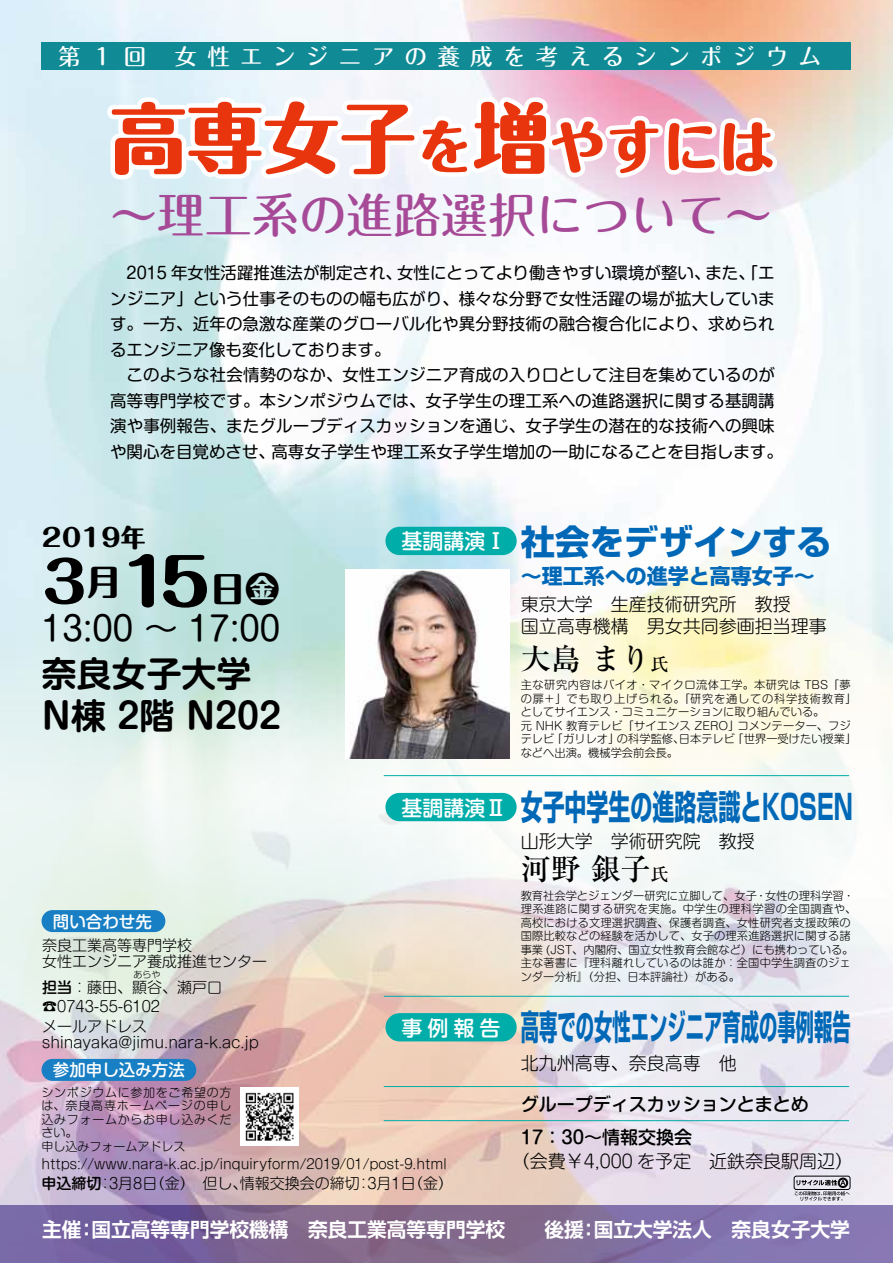
<style>
.page{position:relative;width:893px;height:1263px;background:#fff}
.page>*{position:absolute;margin:0;border:0;box-sizing:border-box;transform-origin:0 0}
.t1{font:800 76.5px "Maru Fo Pro";color:#e8350e}
.t2{font:800 64.2px "Maru Fo Pro";color:#000}
.t3{font:800 56.4px "Maru Fo Pro";color:#000}
.t4{font:500 47.25px "Maru Fo Pro";color:#a64a97}
.t5{font:700 34.95px/41.8px "Shin M Go Pro De";color:#000}
.t6{font:700 34.5px "Shin Go Pro";color:#0068b7;scale:.53 1}
.t7{font:700 34.5px "Shin Go Pro";color:#0068b7;scale:.64 1}
.t8{font:700 34.5px "Shin Go Pro";color:#0068b7}
.t9{font:800 34.5px "Maru Fo Pro";color:#000}
.t10{font:33.3px "Shin M Go Pro";color:#000}
.t11{font:500 30px "Ryumin Pro";color:#000}
.t12{font:800 24.75px "Maru Fo Pro";color:#000}
.t13{font:500 22.5px "Maru Fo Pro";letter-spacing:.46em;color:#fff}
.t14{font:500 21px "Shin M Go Pro";color:#fff}
.t15{font:700 21px "Shin Go Pro";color:#0068b7}
.t16{font:700 19.65px "Shin Go Pro De";color:#fff}
.t17{font:300 18px/22.5px "Shin M Go Pro";color:#000}
.t18{font:500 18px "Shin M Go Pro";color:#000}
.t19{font:16.5px "Shin M Go Pro";letter-spacing:.01em;color:#000}
.t20{font:500 16.5px "Shin M Go Pro";color:#fff}
.t21{font:300 15px/19.5px "Shin M Go Pro";color:#000}
.t22{font:500 15px "Shin M Go Pro";color:#000}
.t23{font:300 13.5px "Shin M Go Pro";color:#000}
.t24{font:300 12px/13.5px "Shin M Go Pro";letter-spacing:.06em;color:#000}
.t25{font:300 11.25px/13.5px "Shin M Go Pro";letter-spacing:.015em;color:#000}
.t26{font:300 11.25px "Shin M Go Pro";letter-spacing:.045em;color:#000}
.t27{font:300 11.25px "Shin M Go Pro";letter-spacing:.065em;color:#000}
.t28{font:300 9px "Shin M Go Pro";color:#000}
.s1{font-size:56.55px}
.s2{font-weight:500}
.s3{font-size:18px}
</style>
<div class="page">
<img style="left:0;top:0;width:893px;height:605px">
<img style="left:0;top:605px;width:893px;height:600px">
<svg style="left:0;top:1205px;width:893px;height:58px;background:#7e6a9c"></svg>
<img style="left:345px;top:570px;width:164px;height:189px">
<img style="left:240px;top:1087px;width:58px;height:58px">
<hr style="left:384px;top:996px;width:465px;height:1px;background:#00ada9">
<hr style="left:384px;top:1086px;width:465px;height:1px;background:#00ada9">
<hr style="left:384px;top:1120px;width:465px;height:1px;background:#00ada9">
<hr style="left:384px;top:775px;width:465px;height:1px;background:#00ada9">
<div style="left:41px;top:42px;width:809px;height:28px;background:#108b95"></div>
<svg style="left:103px;top:92px;width:679px;height:254px"></svg>
<div style="left:42px;top:910px;width:123px;height:22px;background:#187fc4;border-radius:11px"></div>
<div style="left:385px;top:527px;width:132px;height:28px;background:#00ada9;border-radius:14px"></div>
<div style="left:385px;top:793px;width:132px;height:28px;background:#00ada9;border-radius:14px"></div>
<div style="left:385px;top:1013px;width:132px;height:28px;background:#00ada9;border-radius:14px"></div>
<div style="left:42px;top:1059px;width:154px;height:22px;background:#187fc4;border-radius:11px"></div>
<div style="left:794px;top:1176px;width:56px;height:14px;border:1px solid #000;border-radius:2px"></div>
<svg style="left:795px;top:1178px;width:54px;height:23px"></svg>
<h3 class="t13" style="left:58px;top:38px;width:24px">第</h3>
<h3 class="t13" style="left:91px;top:38px;width:24px">１</h3>
<h3 class="t13" style="left:124px;top:38px;width:24px">回</h3>
<h3 class="t13" style="left:175px;top:38px;width:648px">女性エンジニアの養成を考えるシンポジウム</h3>
<h1 class="t1" style="left:110px;top:77px;width:667px">高専女子<span class="s1">を</span>増<span class="s1">やすには</span></h1>
<h3 class="t4" style="left:110px;top:178px;width:664px">～理工系の進路選択について~</h3>
<p class="t19" style="left:110px;top:260px;width:293px">　2015 年女性活躍推進法が制定され、</p>
<p class="t19" style="left:110px;top:285px;width:666px">ンジニア」という仕事そのものの幅も広がり、様々な分野で女性活躍の場が拡大していま</p>
<p class="t19" style="left:110px;top:311px;width:666px">す。一方、近年の急激な産業のグローバル化や異分野技術の融合複合化により、求められ</p>
<p class="t19" style="left:110px;top:336px;width:282px">るエンジニア像も変化しております。</p>
<p class="t19" style="left:110px;top:362px;width:666px">　このような社会情勢のなか、女性エンジニア育成の入り口として注目を集めているのが</p>
<p class="t19" style="left:110px;top:387px;width:666px">高等専門学校です。本シンポジウムでは、女子学生の理工系への進路選択に関する基調講</p>
<p class="t19" style="left:110px;top:413px;width:666px">演や事例報告、またグループディスカッションを通じ、女子学生の潜在的な技術への興味</p>
<p class="t19" style="left:271px;top:438px;width:513px">高専女子学生や理工系女子学生増加の一助になることを目指します。</p>
<p class="t19" style="left:397px;top:260px;width:315px">女性にとってより働きやすい環境が整い、</p>
<p class="t19" style="left:705px;top:260px;width:71px">また、「エ</p>
<p class="t19" style="left:110px;top:438px;width:166px">や関心を目覚めさせ、</p>
<h3 class="t12" style="left:42px;top:518px;width:105px">2019年</h3>
<h2 class="t2" style="left:121px;top:531px;width:91px">15</h2>
<h3 class="t3" style="left:42px;top:537px;width:46px">3</h3>
<h3 class="t10" style="left:42px;top:602px;width:240px">13:00 ~ 17:00</h3>
<h3 class="t5" style="left:42px;top:649px;width:241px">奈良女子大学<br>N棟 2階 N202</h3>
<h3 class="t9" style="left:87px;top:555px;width:36px">月</h3>
<h3 class="t9" style="left:211px;top:561px;width:70px">日金</h3>
<p class="t20" style="left:53px;top:908px;width:100px">問い合わせ先</p>
<p class="t21" style="left:42px;top:935px;width:226px;line-height:16.5px">奈良工業高等専門学校<br>女性エンジニア養成推進センター</p>
<p class="t21" style="left:42px;top:975px;width:181px"><span class="s2">担当</span>：藤田、顯谷、瀬戸口☎0743-55-6102<br>メールアドレス</p>
<p class="t21" style="left:42px;top:1031px;width:218px">shinayaka@jimu.nara .k- a c j p.</p>
<p class="t28" style="left:134px;top:967px;width:28px">あらや</p>
<p class="t14" style="left:401px;top:524px;width:106px">基調講演Ⅰ</p>
<p class="t14" style="left:401px;top:790px;width:106px">基調講演Ⅱ</p>
<p class="t14" style="left:401px;top:1011px;width:101px">事例報告</p>
<p class="t20" style="left:53px;top:1057px;width:133px">参加申し込み方法</p>
<p class="t24" style="left:42px;top:1084px;width:191px">シンポジウムに参加をご希望の方は、奈良高専ホームページの申し込みフォームからお申し込みください。<br>申し込みフォームアドレス</p>
<p class="t23" style="left:42px;top:1153px;width:407px">https://www.nara .k- ac j p. /inquiryform/2019/01/post-9.html</p>
<p class="t21" style="left:356px;top:1171px;width:99px">：3月1 （日金(</p>
<p class="t21" style="left:240px;top:1171px;width:121px">情報交換会の締切</p>
<p class="t21" style="left:98px;top:1171px;width:151px">：3月8 （日金）　但し、</p>
<p class="t22" style="left:42px;top:1171px;width:61px">申込締切</p>
<h3 class="t8" style="left:521px;top:514px;width:312px">社会をデザインする</h3>
<p class="t15" style="left:521px;top:559px;width:295px">～理工系への進学と高専女子~</p>
<p class="t17" style="left:521px;top:590px;width:307px">東京大学　生産技術研究所　教授<br>国立高専機構　男女共同参画担当理事</p>
<h3 class="t11" style="left:521px;top:635px;width:149px">大島まり<span class="s3">氏</span></h3>
<p class="t26" style="left:521px;top:676px;width:332px">主な研究内容はバイオ・マイクロ流体工学。本研究は TBS「夢</p>
<p class="t27" style="left:521px;top:690px;width:337px">の扉＋」でも取り上げられる。「研究を通しての科学技術教育「</p>
<p class="t25" style="left:521px;top:704px;width:305px">としてサイエンス・コミュニケーションに取り組んでいる。</p>
<p class="t25" style="left:738px;top:718px;width:115px">コメンテーター、フジ</p>
<p class="t25" style="left:733px;top:718px;width:125px;text-indent:-212px">元 NHK 教育テレビ「サイエンス ZERO」<br>「世界一受けたい授業「</p>
<p class="t25" style="left:521px;top:731px;width:159px">テレビ<br>などへ出演。機械学会前会長。</p>
<p class="t25" style="left:679px;top:731px;width:58px">日本テレビ</p>
<p class="t25" style="left:552px;top:731px;width:69px">「ガリレオ」</p>
<p class="t25" style="left:617px;top:731px;width:69px">の科学監修、</p>
<h3 class="t7" style="left:521px;top:779px;width:520px">女子中学生の進路意識とKOSEN</h3>
<p class="t17" style="left:521px;top:828px;width:235px">山形大学　学術研究院　教授</p>
<h3 class="t11" style="left:521px;top:845px;width:149px">河野銀子<span class="s3">氏</span></h3>
<p class="t25" style="left:521px;top:887px;width:337px">教育社会学とジェンダー研究に立脚して、女子・女性の理科学習・理系進路に関する研究を実施。中学生の理科学習の全国調査や、高校における文理選択調査、保護者調査、女性研究者支援政策の国際比較などの経験を活かして、女子の理系進路選択に関する諸事業 (JST、内閣府、国立女性教育会館など）にも携わっている。主な著書に『理科離れしているのは誰か：全国中学生調査のジェンダー分析』（分担、日本評論社）がある。</p>
<h3 class="t6" style="left:521px;top:1000px;width:624px">高専での女性エンジニア育成の事例報告</h3>
<p class="t17" style="left:521px;top:1049px;width:217px">北九州高専、奈良高専　他</p>
<p class="t18" style="left:521px;top:1089px;width:289px">グループディスカッションとまとめ</p>
<p class="t18" style="left:521px;top:1122px;width:173px">17：30～情報交換会</p>
<p class="t17" style="left:512px;top:1148px;width:343px">（会費￥4,000 を予定　近鉄奈良駅周辺(</p>
<p class="t16" style="left:42px;top:1214px;width:41px">主催</p>
<p class="t16" style="left:92px;top:1214px;width:494px">国立高等専門学校機構　奈良工業高等専門学校　　後援</p>
<p class="t16" style="left:594px;top:1214px;width:258px">国立大学法人　奈良女子大学</p>
<p class="t16" style="left:77px;top:1214px;width:21px">：</p>
<p class="t16" style="left:579px;top:1214px;width:21px">：</p>
</div>
